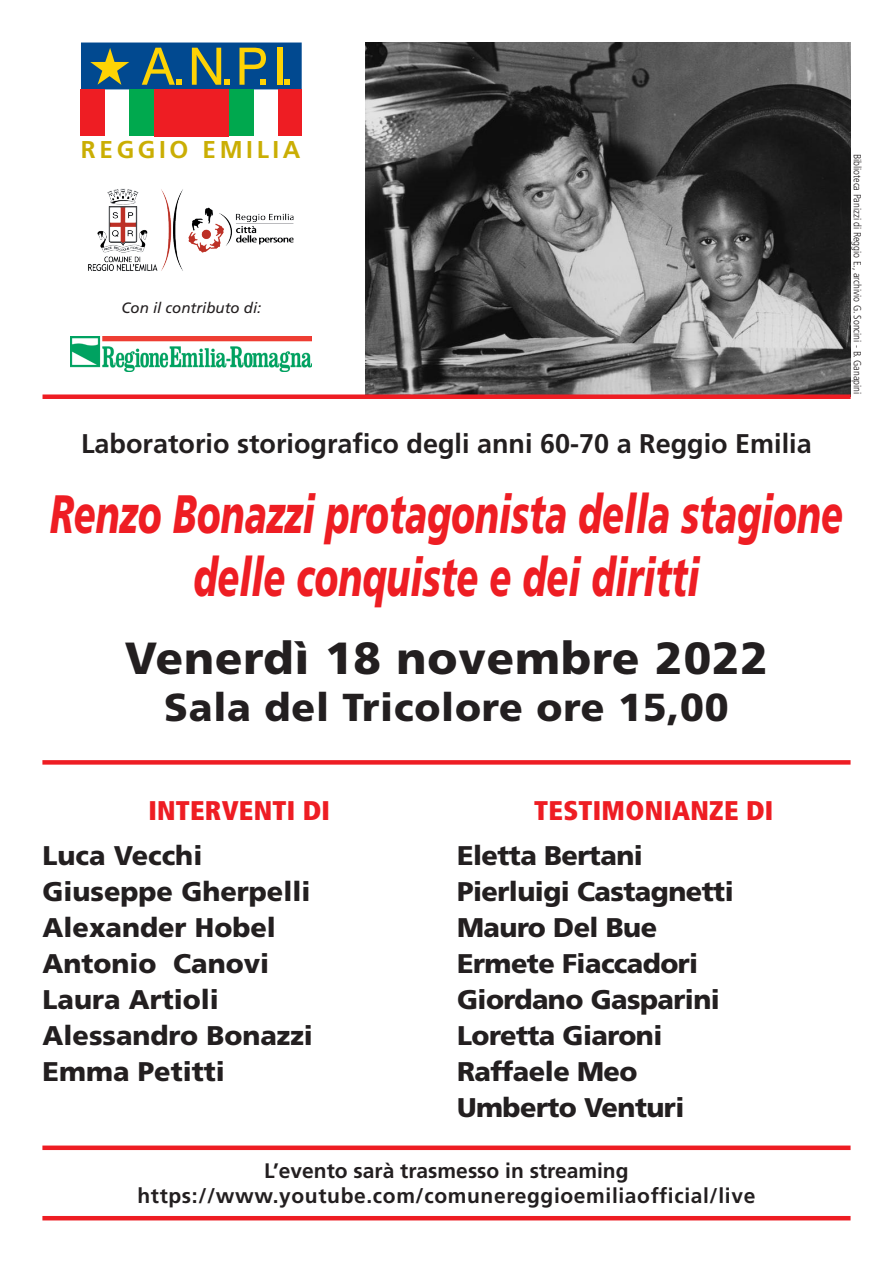
<style>
.page{position:relative;width:893px;height:1263px;background:#fff}
.page>*{position:absolute;margin:0;border:0;box-sizing:border-box;transform-origin:0 0}
.t1{font:italic 900 54px "Frutiger";color:#ee1d23;scale:.67 1}
.t2{font:900 45px "Frutiger";letter-spacing:.02em;color:#231f20}
.t3{font:900 39px "Frutiger";letter-spacing:.02em;color:#231f20}
.t4{font:900 27px "Frutiger";letter-spacing:-.02em;color:#231f20}
.t5{font:900 27px "Frutiger";color:#231f20}
.t6{font:700 27px "Frutiger";color:#231f20}
.t7{font:900 condensed 27px "Frutiger";letter-spacing:.01em;color:#ee1d23}
.t8{font:700 24.3px "Frutiger";letter-spacing:.15em;color:#caae04}
.t9{font:700 21px "Frutiger";letter-spacing:.03em;color:#231f20}
.t10{font:700 21px "Frutiger";color:#231f20}
.t11{font:italic 15px "Frutiger";color:#231f20}
.t12{font:300 condensed 10.5px "Frutiger";color:#231f20}
</style>
<div class="page">
<div style="left:154px;top:89px;width:75px;height:47px;background:#ee1d23"></div>
<div style="left:229px;top:89px;width:24px;height:47px;background:#00a84e"></div>
<div style="left:81px;top:89px;width:24px;height:47px;background:#ee1d23"></div>
<svg style="left:81px;top:43px;width:221px;height:46px;background:#386771"></svg>
<div style="left:278px;top:89px;width:24px;height:47px;background:#ee1d23"></div>
<div style="left:130px;top:89px;width:24px;height:47px;background:#00a94e"></div>
<img style="left:88px;top:188px;width:206px;height:83px">
<img style="left:366px;top:43px;width:484px;height:351px">
<img style="left:71px;top:337px;width:241px;height:34px">
<div style="left:43px;top:394px;width:808px;height:5px;background:#ee1d23"></div>
<div style="left:42px;top:760px;width:808px;height:5px;background:#ee1d23"></div>
<div style="left:42px;top:1145px;width:808px;height:5px;background:#ee1d23"></div>
<hr style="left:42px;top:1216px;width:808px;height:4px;background:#ee1d23">
<p class="t8" style="left:81px;top:135px;width:221px">REGGIO EMILIA</p>
<p class="t11" style="left:121px;top:299px;width:142px">Con il contributo di:</p>
<p class="t12" style="left:863px;top:154px;width:242px;rotate:90deg">Biblioteca Panizzi di Reggio E., archivio G. Soncini - B. Ganapini</p>
<p class="t6" style="left:81px;top:428px;width:732px">Laboratorio storiografico degli anni 60-70 a Reggio Emilia</p>
<p class="t1" style="left:50px;top:482px;width:1186px">Renzo Bonazzi protagonista della stagione</p>
<p class="t1" style="left:193px;top:545px;width:757px">delle conquiste e dei diritti</p>
<p class="t2" style="left:125px;top:631px;width:645px">Venerdì 18 novembre 2022</p>
<p class="t3" style="left:164px;top:684px;width:566px">Sala del Tricolore ore 15,00</p>
<p class="t7" style="left:148px;top:794px;width:183px">INTERVENTI DI</p>
<p class="t5" style="left:43px;top:840px;width:161px">Luca Vecchi</p>
<p class="t5" style="left:43px;top:876px;width:269px">Giuseppe Gherpelli</p>
<p class="t5" style="left:43px;top:912px;width:235px">Alexander Hobel</p>
<p class="t5" style="left:43px;top:948px;width:228px">Antonio Canovi</p>
<p class="t5" style="left:43px;top:984px;width:178px">Laura Artioli</p>
<p class="t5" style="left:43px;top:1020px;width:272px">Alessandro Bonazzi</p>
<p class="t5" style="left:43px;top:1056px;width:184px">Emma Petitti</p>
<p class="t7" style="left:534px;top:794px;width:240px">TESTIMONIANZE DI</p>
<p class="t4" style="left:457px;top:840px;width:187px">Eletta Bertani</p>
<p class="t4" style="left:457px;top:876px;width:278px">Pierluigi Castagnetti</p>
<p class="t4" style="left:457px;top:912px;width:202px">Mauro Del Bue</p>
<p class="t4" style="left:457px;top:948px;width:243px">Ermete Fiaccadori</p>
<p class="t4" style="left:457px;top:984px;width:264px">Giordano Gasparini</p>
<p class="t4" style="left:457px;top:1020px;width:207px">Loretta Giaroni</p>
<p class="t4" style="left:457px;top:1056px;width:182px">Raffaele Meo</p>
<p class="t4" style="left:457px;top:1092px;width:229px">Umberto Venturi</p>
<p class="t10" style="left:264px;top:1158px;width:366px">L’evento sarà trasmesso in streaming</p>
<p class="t9" style="left:137px;top:1184px;width:619px">https://www.youtube.com/comunereggioemiliaofficial/live</p>
</div>
